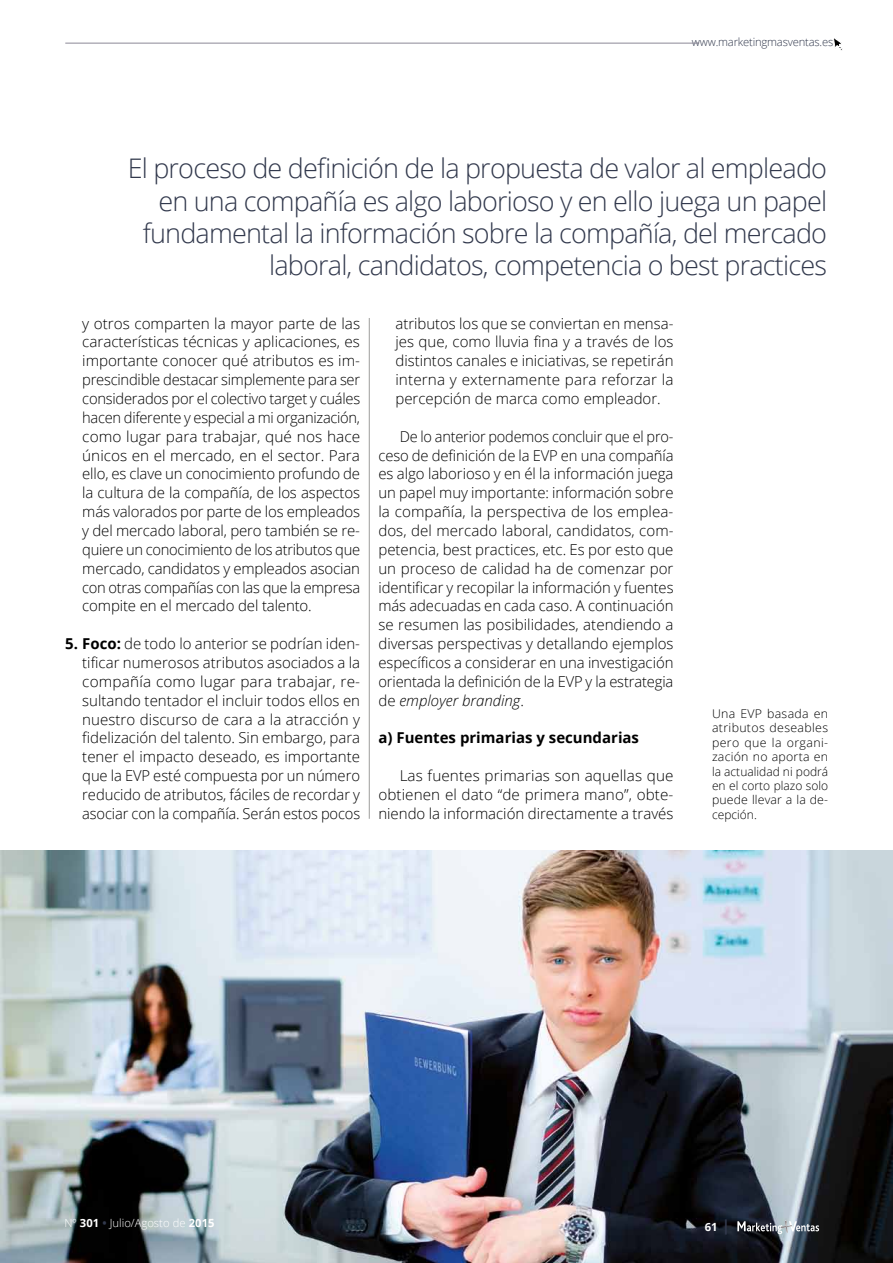
<style>
.page{position:relative;width:893px;height:1263px;background:#fff}
.page>*{position:absolute;margin:0;border:0;box-sizing:border-box;transform-origin:0 0}
.t1{font:300 27px/32.4px "Open Sans";letter-spacing:-.03em;color:#32394d;text-align:right}
.t2{font:300 15px/18.9px "Open Sans";letter-spacing:-.005em;color:#000;text-align:justify}
.t3{font:700 15px "Open Sans";color:#000}
.t4{font:300 12px/14.4px "Open Sans";color:#000;text-align:justify}
.t5{font:300 11.25px "Open Sans";letter-spacing:-.015em;color:#32394d}
.t6{font:300 11.25px "Open Sans";color:#fff}
.t7{font:700 11.25px "Open Sans";color:#fff}
.s1{font-weight:700}
.s2{font-style:italic}
.s3{font-weight:700;color:#32394d}
.s4{font-size:15.15px;color:#32394d}
</style>
<div class="page">
<hr style="left:369px;top:318px;width:1px;height:501px;background:#9d9d9c">
<svg style="left:833px;top:38px;width:10px;height:13px"></svg>
<hr style="left:65px;top:43px;width:633px;height:1px;background:#8b8997">
<img style="left:0;top:851px;width:893px;height:412px">
<svg style="left:737px;top:1221px;width:82px;height:13px"></svg>
<p class="t5" style="left:692px;top:34px;width:143px">www.marketingmasventas.es</p>
<h1 class="t1" style="left:128px;top:151px;width:701px">El proceso de definición de la propuesta de valor al empleado en una compañía es algo laborioso y en ello juega un papel fundamental la información sobre la compañía, del mercado laboral, candidatos, competencia o best practices</h1>
<p class="t2" style="left:82px;top:313px;width:279px">y otros comparten la mayor parte de las características técnicas y aplicaciones, es importante conocer qué atributos es im&shy;prescindible destacar simplemente para ser considerados por el colectivo target y cuáles hacen diferente y especial a mi organización, como lugar para trabajar, qué nos hace únicos en el mercado, en el sector. Para ello, es clave un conocimiento profundo de la cultura de la compañía, de los aspectos más valorados por parte de los empleados y del mercado laboral, pero también se re&shy;quiere un conocimiento de los atributos que mercado, candidatos y empleados asocian con otras compañías con las que la empresa compite en el mercado del talento.</p>
<p class="t2" style="left:82px;top:634px;width:279px;text-indent:-17px"><span class="s1">5. Foco:</span> de todo lo anterior se podrían iden&shy;tificar numerosos atributos asociados a la compañía como lugar para trabajar, re&shy;sultando tentador el incluir todos ellos en nuestro discurso de cara a la atracción y fidelización del talento. Sin embargo, para tener el impacto deseado, es importante que la EVP esté compuesta por un número reducido de atributos, fáciles de recordar y asociar con la compañía. Serán estos pocos</p>
<p class="t2" style="left:395px;top:313px;width:280px">atributos los que se conviertan en mensa&shy;jes que, como lluvia fina y a través de los distintos canales e iniciativas, se repetirán interna y externamente para reforzar la percepción de marca como empleador.</p>
<p class="t2" style="left:378px;top:426px;width:297px;text-indent:21px">De lo anterior podemos concluir que el pro&shy;ceso de definición de la EVP en una compañía es algo laborioso y en él la información juega un papel muy importante: información sobre la compañía, la perspectiva de los emplea&shy;dos, del mercado laboral, candidatos, com&shy;petencia, best practices, etc. Es por esto que un proceso de calidad ha de comenzar por identificar y recopilar la información y fuentes más adecuadas en cada caso. A continuación se resumen las posibilidades, atendiendo a diversas perspectivas y detallando ejemplos específicos a considerar en una investigación orientada la definición de la EVP y la estrategia de <span class="s2">employer branding</span>.</p>
<p class="t3" style="left:378px;top:727px;width:262px">a) Fuentes primarias y secundarias</p>
<p class="t2" style="left:378px;top:766px;width:297px;text-indent:21px">Las fuentes primarias son aquellas que obtienen el dato “de primera mano”, obte&shy;niendo la información directamente a través</p>
<p class="t4" style="left:712px;top:706px;width:118px">Una EVP basada en atributos deseables pero que la organi&shy;zación no aporta en la actualidad ni podrá en el corto plazo solo puede llevar a la de&shy;cepción.</p>
<p class="t6" style="left:65px;top:1215px;width:152px">Nº <span class="s1">301</span> <span class="s3">•</span> Julio/Agosto de <span class="s1">2015</span></p>
<p class="t7" style="left:705px;top:1219px;width:27px">61 <span class="s4">|</span></p>
</div>
